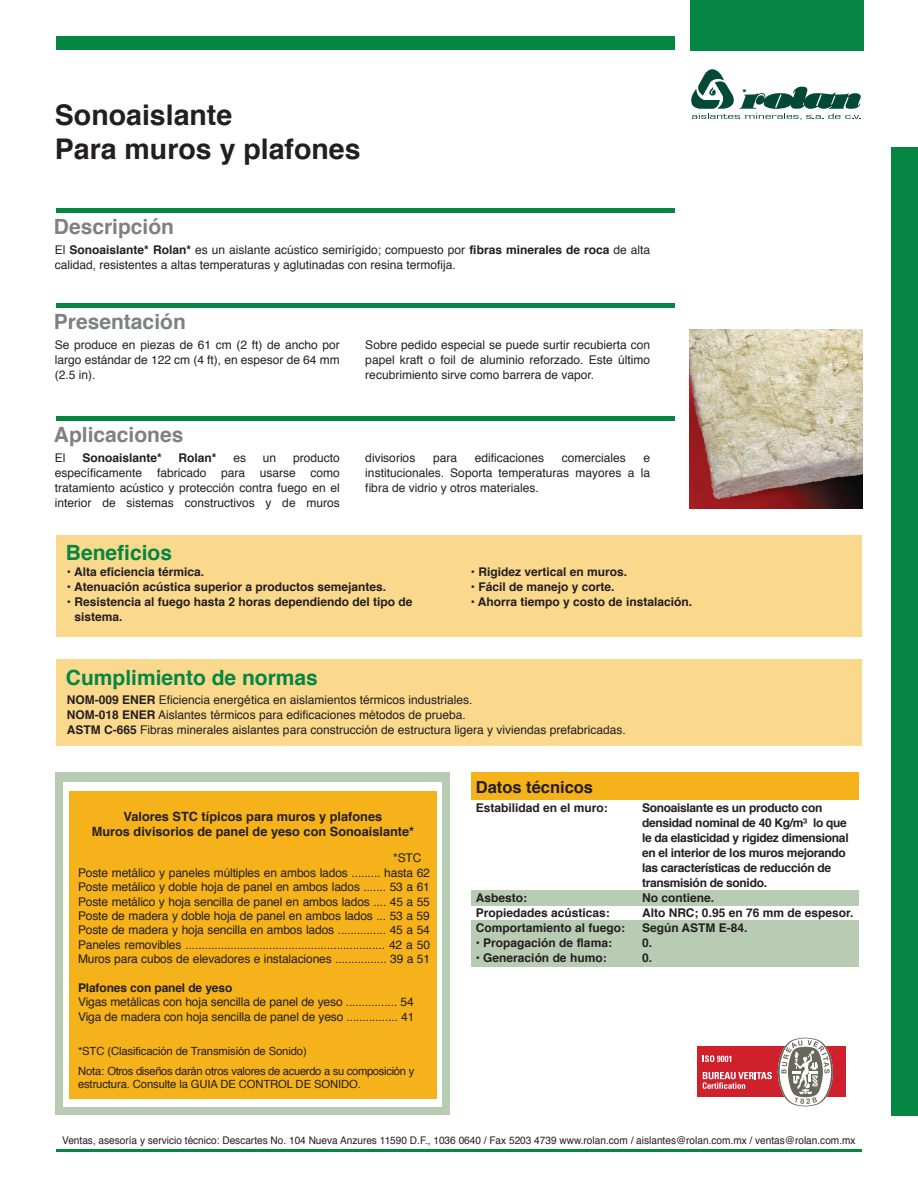
<style>
.page{position:relative;width:918px;height:1188px;background:#fff}
.page>*{position:absolute;margin:0;border:0;box-sizing:border-box;transform-origin:0 0}
.t1{font:700 28.5px/34.2px "Helvetica";color:#231f20}
.t2{font:700 21px "Helvetica";color:#7e8083}
.t3{font:700 21px "Helvetica";color:#068643}
.t4{font:700 16.5px "Helvetica";color:#231f20}
.t5{font:700 12.75px/15px "Helvetica";color:#231f20;text-align:center}
.t6{font:12px/15px "Helvetica";color:#231f20}
.t7{font:700 12px/15px "Helvetica";color:#231f20}
.t8{font:700 12px/15px "Helvetica";letter-spacing:-.025em;color:#231f20}
.t9{font:11.25px/19.5px "Helvetica";letter-spacing:-.03em;color:#231f20}
.t10{font:11.25px "Helvetica";letter-spacing:-.01em;color:#231f20}
.t11{font:10.5px "Helvetica";color:#231f20;scale:.96 1}
.s1{font-weight:700}
</style>
<div class="page">
<svg style="left:691px;top:69px;width:170px;height:51px"></svg>
<img style="left:689px;top:329px;width:174px;height:179px">
<div style="left:56px;top:208px;width:619px;height:5px;background:#068643"></div>
<div style="left:56px;top:303px;width:619px;height:5px;background:#068643"></div>
<div style="left:56px;top:416px;width:619px;height:5px;background:#068643"></div>
<div style="left:56px;top:36px;width:619px;height:13px;background:#068643"></div>
<div style="left:56px;top:535px;width:806px;height:101px;background:#fad88c"></div>
<hr style="left:56px;top:1150px;width:806px;height:2px;background:#068643">
<div style="left:471px;top:772px;width:388px;height:195px;background:#b8ccb4"></div>
<div style="left:471px;top:772px;width:388px;height:29px;background:#f6b21a"></div>
<div style="left:471px;top:801px;width:388px;height:89px;background:#fff"></div>
<div style="left:471px;top:906px;width:388px;height:14px;background:#fff"></div>
<div style="left:56px;top:772px;width:394px;height:343px;background:#b8ccb4"></div>
<div style="left:64px;top:783px;width:378px;height:324px;background:#fff"></div>
<div style="left:69px;top:792px;width:368px;height:307px;background:#f6b21a"></div>
<div style="left:56px;top:660px;width:806px;height:86px;background:#fad88c"></div>
<div style="left:697px;top:1047px;width:149px;height:50px;background:#cf202c"></div>
<svg style="left:703px;top:1055px;width:28px;height:7px"></svg>
<svg style="left:703px;top:1072px;width:69px;height:17px"></svg>
<svg style="left:778px;top:1038px;width:55px;height:69px"></svg>
<div style="left:690px;top:0;width:174px;height:51px;background:#068643"></div>
<div style="left:891px;top:147px;width:27px;height:969px;background:#068643"></div>
<p class="t1" style="left:55px;top:98px;width:307px">Sonoaislante<br>Para muros y plafones</p>
<p class="t2" style="left:54px;top:209px;width:122px">Descripción</p>
<p class="t6" style="left:55px;top:243px;width:597px">El <span class="s1">Sonoaislante* Rolan*</span> es un aislante acústico semirígido; compuesto por <span class="s1">fibras minerales de roca</span> de alta calidad, resistentes a altas temperaturas y aglutinadas con resina termofija.</p>
<p class="t2" style="left:54px;top:304px;width:133px">Presentación</p>
<p class="t6" style="left:55px;top:338px;width:286px;text-align:justify">Se produce en piezas de 61 cm (2 ft) de ancho por largo estándar de 122 cm (4 ft), en espesor de 64 mm (2.5 in).</p>
<p class="t6" style="left:365px;top:338px;width:286px;text-align:justify">Sobre pedido especial se puede surtir recubierta con papel kraft o foil de aluminio reforzado. Este último recubrimiento sirve como barrera de vapor.</p>
<p class="t2" style="left:54px;top:418px;width:131px">Aplicaciones</p>
<p class="t6" style="left:55px;top:451px;width:12px">El</p>
<p class="t7" style="left:82px;top:451px;width:81px">Sonoaislante*</p>
<p class="t7" style="left:179px;top:451px;width:40px">Rolan*</p>
<p class="t6" style="left:233px;top:451px;width:14px">es</p>
<p class="t6" style="left:263px;top:451px;width:15px">un</p>
<p class="t6" style="left:55px;top:451px;width:286px;text-align:justify;text-indent:238px">producto específicamente fabricado para usarse como tratamiento acústico y protección contra fuego en el interior de sistemas constructivos y de muros</p>
<p class="t6" style="left:365px;top:451px;width:52px">divisorios</p>
<p class="t6" style="left:433px;top:451px;width:26px">para</p>
<p class="t6" style="left:475px;top:451px;width:71px">edificaciones</p>
<p class="t6" style="left:562px;top:451px;width:66px">comerciales</p>
<p class="t6" style="left:365px;top:451px;width:286px;text-align:justify;text-indent:278px">e institucionales. Soporta temperaturas mayores a la fibra de vidrio y otros materiales.</p>
<p class="t3" style="left:66px;top:536px;width:108px">Beneficios</p>
<p class="t7" style="left:67px;top:565px;width:139px">• Alta eficiencia térmica.</p>
<p class="t7" style="left:67px;top:580px;width:321px">• Atenuación acústica superior a productos semejantes.</p>
<p class="t7" style="left:74px;top:595px;width:340px;text-indent:-8px">• Resistencia al fuego hasta 2 horas dependiendo del tipo de sistema.</p>
<p class="t3" style="left:66px;top:661px;width:254px">Cumplimiento de normas</p>
<p class="t7" style="left:471px;top:565px;width:158px">• Rigidez vertical en muros.</p>
<p class="t7" style="left:471px;top:580px;width:145px">• Fácil de manejo y corte.</p>
<p class="t7" style="left:471px;top:595px;width:223px">• Ahorra tiempo y costo de instalación.</p>
<p class="t6" style="left:67px;top:693px;width:560px"><span class="s1">NOM-009 ENER</span> Eficiencia energética en aislamientos térmicos industriales.<br><span class="s1">NOM-018 ENER</span> Aislantes térmicos para edificaciones métodos de prueba.<br><span class="s1">ASTM C-665</span> Fibras minerales aislantes para construcción de estructura ligera y viviendas prefabricadas.</p>
<p class="t5" style="left:92px;top:809px;width:324px">Valores STC típicos para muros y plafones<br>Muros divisorios de panel de yeso con Sonoaislante*</p>
<p class="t6" style="left:78px;top:851px;width:354px;line-height:14.4px;text-indent:315px">*STC Poste metálico y paneles múltiples en ambos lados ......... hasta 62<br>Poste metálico y doble hoja de panel en ambos lados ....... 53 a 61<br>Poste metálico y hoja sencilla de panel en ambos lados .... 45 a 55<br>Poste de madera y doble hoja de panel en ambos lados ... 53 a 59<br>Poste de madera y hoja sencilla en ambos lados ............... 45 a 54<br>Paneles removibles .............................................................. 42 a 50<br>Muros para cubos de elevadores e instalaciones ................ 39 a 51</p>
<p class="t6" style="left:78px;top:981px;width:338px;line-height:14.4px"><span class="s1">Plafones con panel de yeso<br></span>Vigas metálicas con hoja sencilla de panel de yeso ................ 54<br>Viga de madera con hoja sencilla de panel de yeso ................ 41</p>
<p class="t9" style="left:78px;top:1042px;width:338px">*STC (Clasificación de Transmisión de Sonido)<br>Nota: Otros diseños darán otros valores de acuerdo a su composición y</p>
<p class="t10" style="left:78px;top:1076px;width:284px">estructura. Consulte la GUIA DE CONTROL DE SONIDO.</p>
<p class="t4" style="left:476px;top:774px;width:119px">Datos técnicos</p>
<p class="t7" style="left:476px;top:801px;width:134px">Estabilidad en el muro:</p>
<p class="t7" style="left:476px;top:891px;width:151px">Asbesto:<br>Propiedades acústicas:<br>Comportamiento al fuego:</p>
<p class="t7" style="left:476px;top:936px;width:138px">• Propagación de flama:</p>
<p class="t7" style="left:476px;top:951px;width:132px">• Generación de humo:</p>
<p class="t8" style="left:642px;top:801px;width:213px">Sonoaislante es un producto con densidad nominal de 40 Kg/m³ lo que le da elasticidad y rigidez dimensional en el interior de los muros mejorando las características de reducción de transmisión de sonido.<br>No contiene.<br>Alto NRC; 0.95 en 76 mm de espesor.<br>Según ASTM E-84.<br>0.<br>0.</p>
<p class="t11" style="left:62px;top:1132px;width:828px">Ventas, asesoría y servicio técnico: Descartes No. 104 Nueva Anzures 11590 D.F., 1036 0640 / Fax 5203 4739 www.rolan.com / aislantes@rolan.com.mx / ventas@rolan.com.mx</p>
</div>
